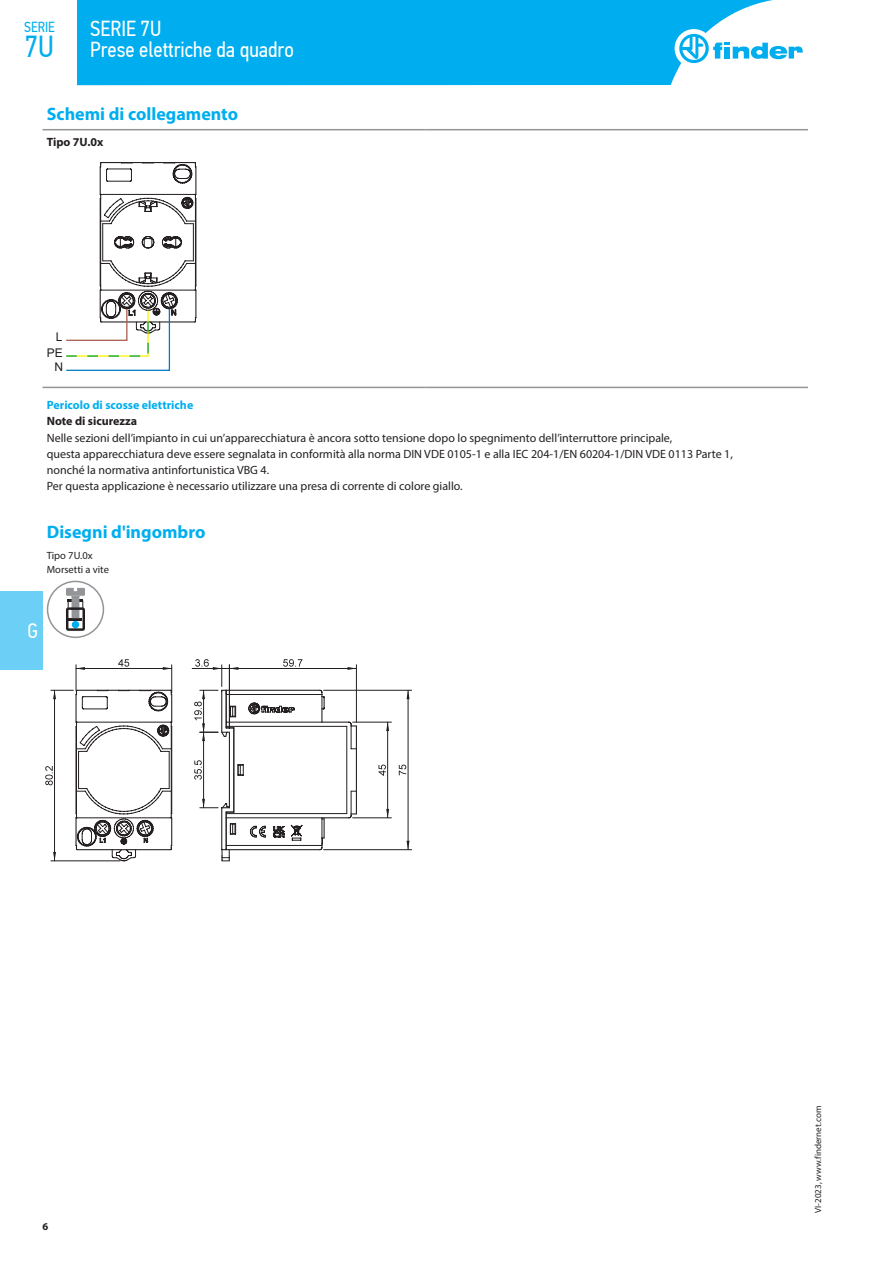
<style>
.page{position:relative;width:893px;height:1263px;background:#fff}
.page>*{position:absolute;margin:0;border:0;box-sizing:border-box;transform-origin:0 0}
.t1{font:30.3px "PF Din Text Cond Pro";color:#00aeef}
.t2{font:21.75px/21px "PF Din Text Cond Pro";color:#fff}
.t3{font:21px "PF Din Text Cond Pro";color:#fff}
.t4{font:700 18px "Myriad Pro";color:#00aeef}
.t5{font:14.55px "PF Din Text Cond Pro";color:#00aeef}
.t6{font:12px/16.2px "Myriad Pro";color:#231f20}
.t7{font:700 12px "Myriad Pro";color:#00aeef}
.t8{font:700 12px "Myriad Pro";color:#231f20}
.t9{font:12px/15.6px "Arial MT Std";color:#231f20;text-align:right}
.t10{font:10.5px/14.2px "Myriad Pro";color:#231f20}
.t11{font:700 10.5px "Myriad Pro";color:#231f20}
.t12{font:9px "Myriad Pro";color:#231f20}
</style>
<div class="page">
<div style="left:0;top:591px;width:43px;height:79px;background:#6bcff6"></div>
<div style="left:77px;top:0;width:696px;height:85px;background:#00aeef"></div>
<div style="left:675px;top:29px;width:38px;height:39px;background:#fff;border-radius:50%"></div>
<svg style="left:679px;top:34px;width:124px;height:29px"></svg>
<hr style="left:43px;top:387px;width:382px;height:1px;background:#939598">
<hr style="left:425px;top:387px;width:383px;height:1px;background:#939598">
<hr style="left:43px;top:129px;width:382px;height:1px;background:#939598">
<hr style="left:425px;top:129px;width:383px;height:1px;background:#939598">
<svg style="left:66px;top:162px;width:130px;height:209px"></svg>
<div style="left:47px;top:581px;width:57px;height:57px;border:2px solid #939598;border-radius:50%"></div>
<svg style="left:66px;top:588px;width:19px;height:43px"></svg>
<hr style="left:192px;top:668px;width:55px;height:1px;background:#231f20">
<svg style="left:194px;top:659px;width:163px;height:202px"></svg>
<hr style="left:229px;top:668px;width:127px;height:1px;background:#231f20">
<hr style="left:353px;top:722px;width:38px;height:1px;background:#231f20">
<hr style="left:353px;top:817px;width:38px;height:1px;background:#231f20">
<svg style="left:378px;top:765px;width:8px;height:11px"></svg>
<svg style="left:386px;top:722px;width:3px;height:9px"></svg>
<svg style="left:386px;top:809px;width:3px;height:9px"></svg>
<hr style="left:387px;top:722px;width:1px;height:96px;background:#231f20">
<hr style="left:324px;top:690px;width:88px;height:1px;background:#231f20">
<hr style="left:324px;top:849px;width:88px;height:1px;background:#231f20">
<svg style="left:399px;top:765px;width:7px;height:10px"></svg>
<hr style="left:408px;top:690px;width:1px;height:160px;background:#231f20">
<svg style="left:45px;top:659px;width:127px;height:202px"></svg>
<hr style="left:76px;top:668px;width:96px;height:1px;background:#231f20">
<p class="t5" style="left:24px;top:19px;width:32px">SERIE</p>
<h1 class="t1" style="left:25px;top:28px;width:31px">7U</h1>
<h2 class="t2" style="left:90px;top:18px;width:205px">SERIE 7U<br>Prese elettriche da quadro</h2>
<h3 class="t4" style="left:47px;top:102px;width:193px">Schemi di collegamento</h3>
<p class="t8" style="left:47px;top:134px;width:58px">Tipo 7U.0x</p>
<p class="t9" style="left:47px;top:329px;width:18px">L<br>PE</p>
<p class="t9" style="left:54px;top:359px;width:10px">N</p>
<p class="t7" style="left:47px;top:397px;width:148px">Pericolo di scosse elettriche</p>
<p class="t8" style="left:47px;top:413px;width:92px">Note di sicurezza</p>
<p class="t6" style="left:47px;top:429px;width:688px">Nelle sezioni dell’impianto in cui un’apparecchiatura è ancora sotto tensione dopo lo spegnimento dell’interruttore principale,<br>questa apparecchiatura deve essere segnalata in conformità alla norma DIN VDE 0105-1 e alla IEC 204-1/EN 60204-1/DIN VDE 0113 Parte 1, nonché la normativa antinfortunistica VBG 4.<br>Per questa applicazione è necessario utilizzare una presa di corrente di colore giallo.</p>
<h3 class="t4" style="left:47px;top:520px;width:160px">Disegni d'ingombro</h3>
<p class="t10" style="left:47px;top:548px;width:64px">Tipo 7U.0x<br>Morsetti a vite</p>
<h3 class="t3" style="left:28px;top:619px;width:12px">G</h3>
<p class="t11" style="left:43px;top:1219px;width:7px">6</p>
<p class="t12" style="left:812px;top:1213px;width:108px;rotate:-90deg">VI-2023, www.findernet.com</p>
</div>
